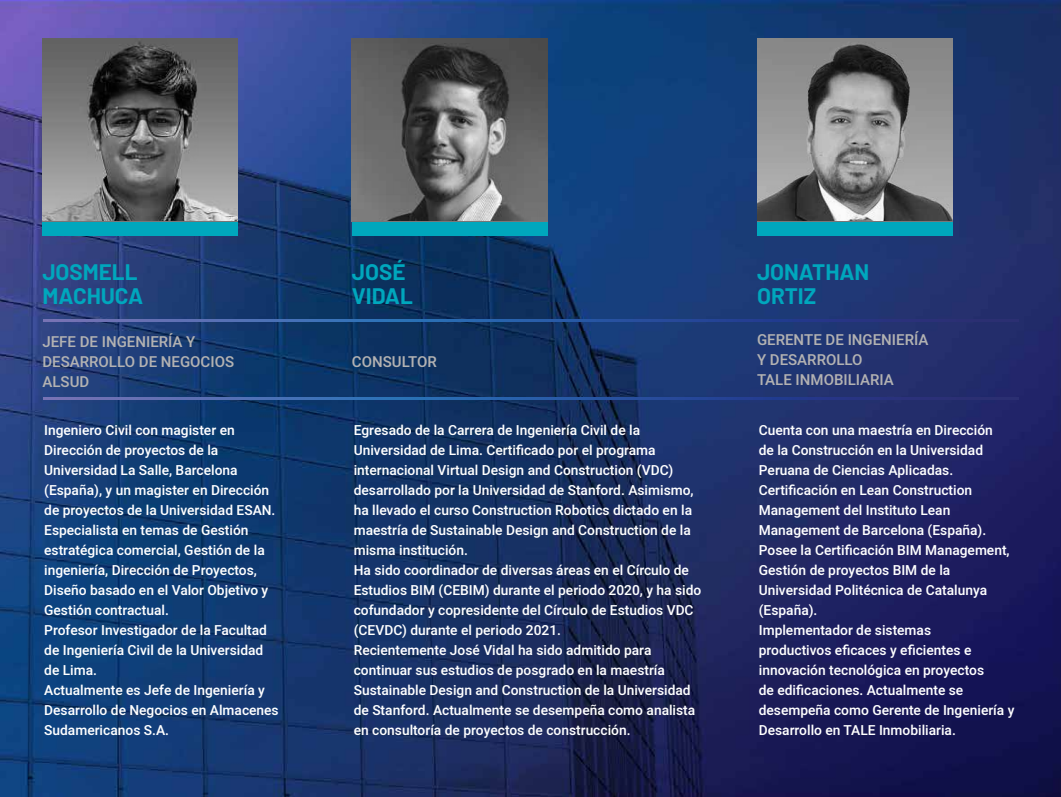
<style>
.page{position:relative;width:1061px;height:797px;background:#fff}
.page>*{position:absolute;margin:0;border:0;box-sizing:border-box;transform-origin:0 0}
.t1{font:700 22.5px/23.8px "Barlow";color:#00a7bd}
.t2{font:500 15px/20px "Heebo";color:#b3b2b2}
.t3{font:500 13.75px/20px "Heebo";color:#fff}
</style>
<div class="page">
<img style="left:0;top:0;width:1060px;height:796px">
<div style="left:42px;top:221px;width:195px;height:15px;background:#00a7bd"></div>
<div style="left:352px;top:221px;width:195px;height:15px;background:#00a7bd"></div>
<svg style="left:42px;top:38px;width:195px;height:183px;background:#6c6c6c"></svg>
<svg style="left:352px;top:38px;width:195px;height:183px;background:#646464"></svg>
<svg style="left:43px;top:319px;width:975px;height:2px;background:#3857a0"></svg>
<svg style="left:43px;top:397px;width:975px;height:2px;background:#3857a0"></svg>
<div style="left:756px;top:221px;width:195px;height:15px;background:#00a7bd"></div>
<svg style="left:756px;top:38px;width:195px;height:183px;background:#828283"></svg>
<h1 class="t1" style="left:42px;top:260px;width:102px">JOSMELL<br>MACHUCA</h1>
<h1 class="t1" style="left:352px;top:260px;width:62px">JOSÉ<br>VIDAL</h1>
<p class="t2" style="left:42px;top:332px;width:193px">JEFE DE INGENIERÍA Y<br>DESARROLLO DE NEGOCIOS<br>ALSUD</p>
<p class="t2" style="left:352px;top:352px;width:86px">CONSULTOR</p>
<p class="t3" style="left:44px;top:419px;width:236px">Ingeniero Civil con magister en<br>Dirección de proyectos de la<br>Universidad La Salle, Barcelona (España), y un magister en Dirección de proyectos de la Universidad ESAN.<br>Especialista en temas de Gestión estratégica comercial, Gestión de la ingeniería, Dirección de Proyectos,<br>Diseño basado en el Valor Objetivo y<br>Gestión contractual.<br>Profesor Investigador de la Facultad de Ingeniería Civil de la Universidad de Lima.<br>Actualmente es Jefe de Ingeniería y<br>Desarrollo de Negocios en Almacenes<br>Sudamericanos S.A.</p>
<p class="t3" style="left:353px;top:420px;width:349px">Egresado de la Carrera de Ingeniería Civil de la Universidad de Lima. Certificado por el programa internacional Virtual Design and Construction (VDC) desarrollado por la Universidad de Stanford. Asimismo, ha llevado el curso Construction Robotics dictado en la maestría de Sustainable Design and Construction de la misma institución.<br>Ha sido coordinador de diversas áreas en el Círculo de Estudios BIM (CEBIM) durante el periodo 2020, y ha sido cofundador y copresidente del Círculo de Estudios VDC (CEVDC) durante el periodo 2021.<br>Recientemente José Vidal ha sido admitido para continuar sus estudios de posgrado en la maestría Sustainable Design and Construction de la Universidad de Stanford. Actualmente se desempeña como analista en consultoría de proyectos de construcción.</p>
<h1 class="t1" style="left:756px;top:260px;width:114px">JONATHAN<br>ORTIZ</h1>
<p class="t2" style="left:756px;top:330px;width:173px">GERENTE DE INGENIERÍA<br>Y DESARROLLO<br>TALE INMOBILIARIA</p>
<p class="t3" style="left:758px;top:419px;width:257px">Cuenta con una maestría en Dirección<br>de la Construcción en la Universidad Peruana de Ciencias Aplicadas.<br>Certificación en Lean Construction Management del Instituto Lean Management de Barcelona (España).<br>Posee la Certificación BIM Management, Gestión de proyectos BIM de la Universidad Politécnica de Catalunya (España).<br>Implementador de sistemas<br>productivos eficaces y eficientes e innovación tecnológica en proyectos<br>de edificaciones. Actualmente se desempeña como Gerente de Ingeniería y Desarrollo en TALE Inmobiliaria.</p>
</div>
